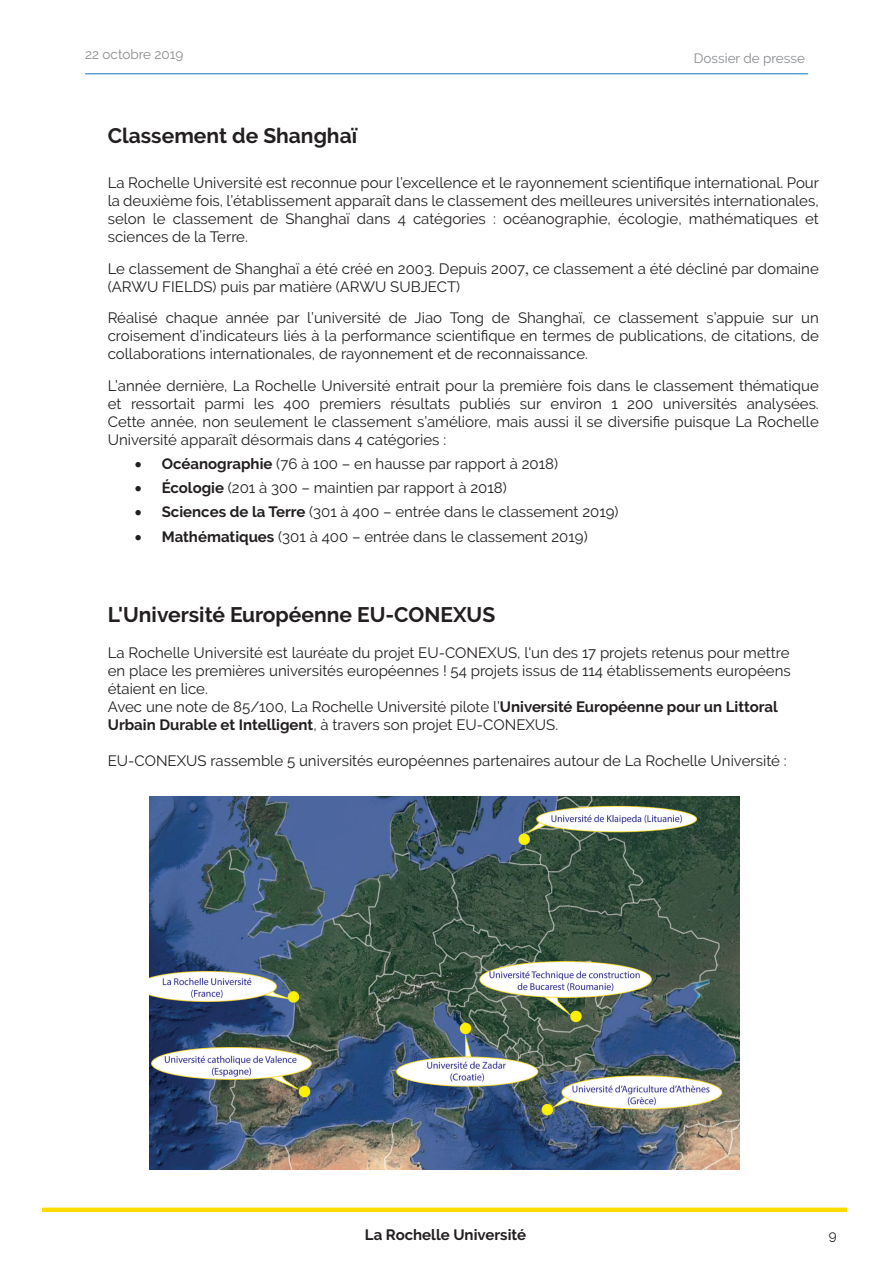
<style>
.page{position:relative;width:889px;height:1263px;background:#fff}
.page>*{position:absolute;margin:0;border:0;box-sizing:border-box;transform-origin:0 0}
.t1{font:700 21px "Raleway";color:#231f20}
._0_Univ_Corps_de_Tex{font:15px/18px "Raleway";color:#231f20;text-align:justify}
.t2{font:700 15px "Raleway";color:#231f20}
.t3{font:13.5px "Raleway";color:#8a8c8f}
.t4{font:13.5px "Raleway";color:#231f20}
.s1{font-family:"Times New Roman"}
.s2{font-weight:700}
</style>
<div class="page">
<hr style="left:85px;top:73px;width:723px;height:1px;background:#1971ba">
<div style="left:42px;top:1207px;width:805px;height:5px;background:#ffdc01"></div>
<img style="left:150px;top:796px;width:589px;height:373px">
<p class="t3" style="left:85px;top:47px;width:100px">22 octobre 2019</p>
<p class="t3" style="left:694px;top:50px;width:113px">Dossier de presse</p>
<p class="t1" style="left:108px;top:124px;width:251px">Classement de Shanghaï</p>
<p class="_0_Univ_Corps_de_Tex" style="left:108px;top:174px;width:713px">La Rochelle Université est reconnue pour l’excellence et le rayonnement scientifique international. Pour la deuxième fois, l’établissement apparaît dans le classement des meilleures universités internationales, selon le classement de Shanghaï dans 4 catégories : océanographie, écologie, mathématiques et sciences de la Terre.</p>
<p class="_0_Univ_Corps_de_Tex" style="left:108px;top:259px;width:712px">Le classement de Shanghaï a été créé en 2003. Depuis 2007<span class="s1">,</span> ce classement a été décliné par domaine (ARWU FIELDS) puis par matière (ARWU SUBJECT)</p>
<p class="_0_Univ_Corps_de_Tex" style="left:108px;top:309px;width:712px">Réalisé chaque année par l’université de Jiao Tong de Shanghaï, ce classement s’appuie sur un croisement d’indicateurs liés à la performance scientifique en termes de publications, de citations, de collaborations internationales, de rayonnement et de reconnaissance.</p>
<p class="_0_Univ_Corps_de_Tex" style="left:108px;top:376px;width:712px">L’année dernière, La Rochelle Université entrait pour la première fois dans le classement thématique et ressortait parmi les 400 premiers résultats publiés sur environ 1 200 universités analysées.<br>Cette année, non seulement le classement s’améliore, mais aussi il se diversifie puisque La Rochelle Université apparaît désormais dans 4 catégories :</p>
<p class="_0_Univ_Corps_de_Tex" style="left:135px;top:454px;width:425px">• <span class="s2">Océanographie</span> (76 à 100 – en hausse par rapport à 2018)</p>
<p class="_0_Univ_Corps_de_Tex" style="left:135px;top:478px;width:373px">• <span class="s2">Écologie</span> (201 à 300 – maintien par rapport à 2018)</p>
<p class="_0_Univ_Corps_de_Tex" style="left:135px;top:502px;width:485px">• <span class="s2">Sciences de la Terre</span> (301 à 400 – entrée dans le classement 2019)</p>
<p class="_0_Univ_Corps_de_Tex" style="left:135px;top:528px;width:454px">• <span class="s2">Mathématiques</span> (301 à 400 – entrée dans le classement 2019)</p>
<p class="t1" style="left:108px;top:603px;width:389px">L'Université Européenne EU-CONEXUS</p>
<p class="_0_Univ_Corps_de_Tex" style="left:108px;top:644px;width:684px">La Rochelle Université est lauréate du projet EU-CONEXUS, l'un des 17 projets retenus pour mettre en place les premières universités européennes ! 54 projets issus de 114 établissements européens étaient en lice.</p>
<p class="_0_Univ_Corps_de_Tex" style="left:108px;top:698px;width:671px">Avec une note de 85/100, La Rochelle Université pilote l’<span class="s2">Université Européenne pour un Littoral<br>Urbain Durable et Intelligent</span>, à travers son projet EU-CONEXUS.</p>
<p class="_0_Univ_Corps_de_Tex" style="left:108px;top:752px;width:680px">EU-CONEXUS rassemble 5 universités européennes partenaires autour de La Rochelle Université :</p>
<p class="t2" style="left:365px;top:1226px;width:163px">La Rochelle Université</p>
<p class="t4" style="left:829px;top:1227px;width:9px">9</p>
</div>
